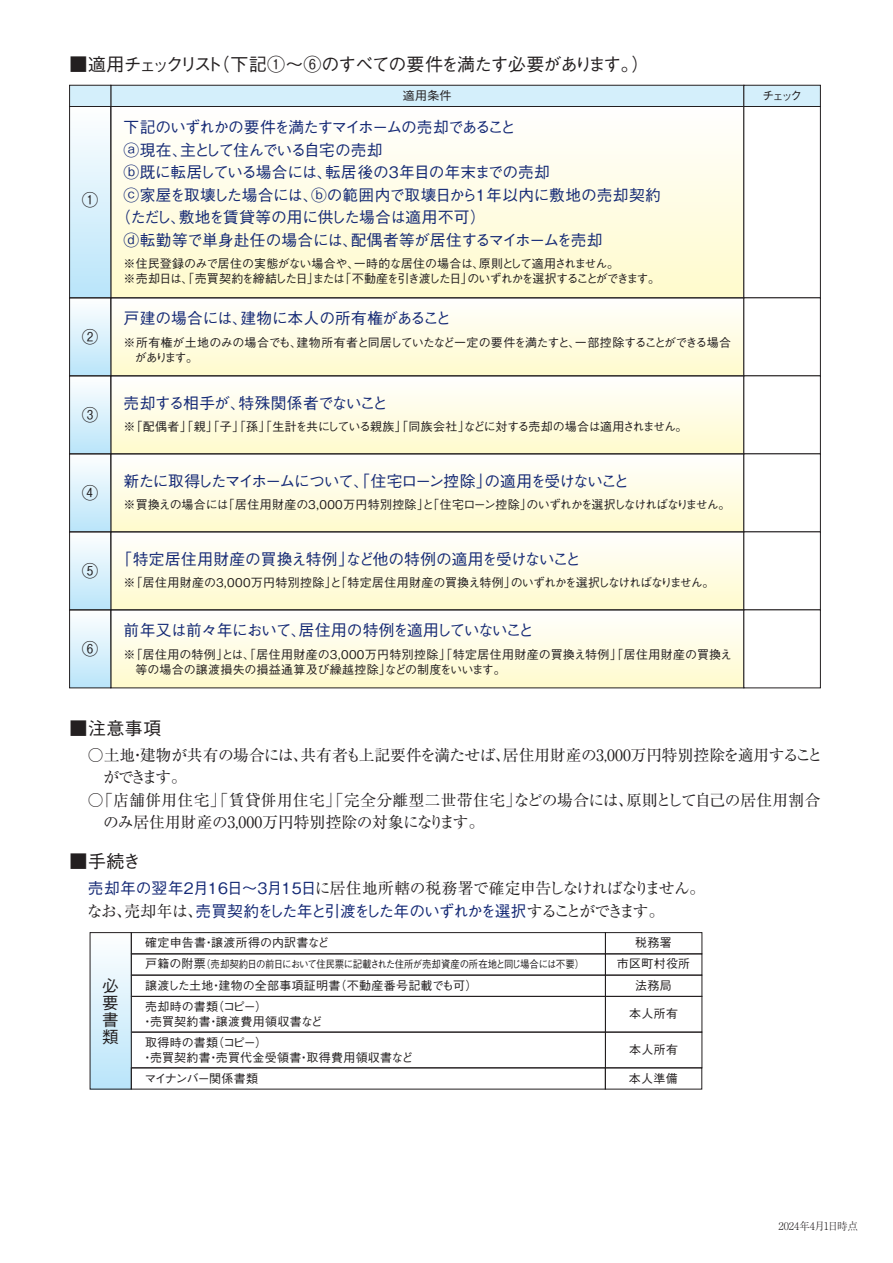
<style>
.page{position:relative;width:893px;height:1263px;background:#fff}
.page>*{position:absolute;margin:0;border:0;box-sizing:border-box;transform-origin:0 0}
.t1{font:500 18px "Gothic BBB Pro";letter-spacing:-.065em;color:#231f20}
.t2{font:500 16.5px/17px "Gothic BBB Pro";color:#231f20;text-align:justify}
.t3{font:500 15.75px "Gothic BBB Pro";letter-spacing:-.005em;color:#142975}
.t4{font:15.75px/22.5px "Ryumin Pro";letter-spacing:.01em;color:#231f20}
.t5{font:500 15.75px "Gothic BBB Pro";letter-spacing:-.09em;color:#142975}
.t6{font:15.75px/22.5px "Ryumin Pro";letter-spacing:-.01em;color:#231f20}
.t7{font:500 15.75px "Gothic BBB Pro";letter-spacing:-.05em;color:#142975}
.t8{font:15.75px "Ryumin Pro";letter-spacing:-.03em;color:#231f20}
.t9{font:500 15.75px "Gothic BBB Pro";letter-spacing:-.095em;color:#142975}
.t10{font:500 15.75px "Gothic BBB Pro";letter-spacing:-.01em;color:#142975}
.t11{font:500 15.75px "Gothic BBB Pro";letter-spacing:-.015em;color:#142975}
.t12{font:500 15.75px "Gothic BBB Pro";letter-spacing:-.02em;color:#142975}
.t13{font:500 15.75px "Gothic BBB Pro";letter-spacing:-.075em;color:#142975}
.t14{font:500 12px/15px "Gothic BBB Pro";letter-spacing:.025em;color:#231f20}
.t15{font:500 12px/15px "Gothic BBB Pro";letter-spacing:-.045em;color:#231f20}
.t16{font:500 12px/15px "Gothic BBB Pro";letter-spacing:-.065em;color:#231f20}
.t17{font:500 12px "Gothic BBB Pro";letter-spacing:-.005em;color:#231f20}
.t18{font:500 12px "Gothic BBB Pro";letter-spacing:-.04em;color:#231f20}
.t19{font:500 12px "Gothic BBB Pro";letter-spacing:.02em;color:#231f20}
.t20{font:500 12px "Gothic BBB Pro";letter-spacing:-.06em;color:#231f20}
.t21{font:500 10.5px "Gothic BBB Pro";letter-spacing:-.045em;color:#231f20;scale:.9 1}
.t22{font:300 10.5px "Ryumin Pro";color:#231f20}
.s1{font-family:"Gothic BBB Pro";font-weight:500;color:#142975}
.s2{font-family:"Ryumin Pro";font-weight:400;color:#231f20}
.s3{font-size:12px}
</style>
<div class="page">
<div style="left:131px;top:932px;width:475px;height:22px;border:1px solid #231f20"></div>
<div style="left:605px;top:932px;width:97px;height:22px;border:1px solid #231f20"></div>
<div style="left:131px;top:953px;width:475px;height:22px;border:1px solid #231f20"></div>
<div style="left:605px;top:953px;width:97px;height:22px;border:1px solid #231f20"></div>
<div style="left:131px;top:975px;width:475px;height:22px;border:1px solid #231f20"></div>
<div style="left:605px;top:975px;width:97px;height:22px;border:1px solid #231f20"></div>
<div style="left:110px;top:85px;width:634px;height:22px;background:#d4effb;border:1px solid #231f20"></div>
<div style="left:131px;top:996px;width:475px;height:36px;border:1px solid #231f20"></div>
<div style="left:605px;top:996px;width:97px;height:36px;border:1px solid #231f20"></div>
<div style="left:131px;top:1032px;width:475px;height:36px;border:1px solid #231f20"></div>
<div style="left:605px;top:1032px;width:97px;height:36px;border:1px solid #231f20"></div>
<div style="left:111px;top:106px;width:633px;height:192px;background:linear-gradient(to bottom,#fffefe,#fffbcc)"></div>
<div style="left:69px;top:85px;width:42px;height:22px;background:#d4effb;border:1px solid #231f20"></div>
<div style="left:70px;top:106px;width:41px;height:192px;background:linear-gradient(to bottom,#fefefe,#b9e5fa)"></div>
<div style="left:69px;top:106px;width:42px;height:192px;border:1px solid #231f20"></div>
<div style="left:743px;top:85px;width:78px;height:22px;background:#d4effb;border:1px solid #231f20"></div>
<div style="left:743px;top:106px;width:78px;height:192px;background:#fff;border:1px solid #231f20"></div>
<div style="left:111px;top:298px;width:633px;height:78px;background:linear-gradient(to bottom,#fffefe,#fffbcd)"></div>
<div style="left:110px;top:297px;width:634px;height:79px;border:1px solid #231f20"></div>
<div style="left:70px;top:298px;width:41px;height:78px;background:linear-gradient(to bottom,#fefefe,#bae5fa)"></div>
<div style="left:69px;top:297px;width:42px;height:79px;border:1px solid #231f20"></div>
<div style="left:743px;top:297px;width:78px;height:79px;background:#fff;border:1px solid #231f20"></div>
<div style="left:111px;top:376px;width:633px;height:78px;background:linear-gradient(to bottom,#fffefe,#fffbcd)"></div>
<div style="left:110px;top:375px;width:634px;height:79px;border:1px solid #231f20"></div>
<div style="left:70px;top:376px;width:41px;height:78px;background:linear-gradient(to bottom,#fefefe,#bae5fa)"></div>
<div style="left:69px;top:375px;width:42px;height:79px;border:1px solid #231f20"></div>
<div style="left:743px;top:375px;width:78px;height:79px;background:#fff;border:1px solid #231f20"></div>
<div style="left:111px;top:454px;width:633px;height:78px;background:linear-gradient(to bottom,#fffefe,#fffbcd)"></div>
<div style="left:110px;top:453px;width:634px;height:79px;border:1px solid #231f20"></div>
<div style="left:70px;top:454px;width:41px;height:78px;background:linear-gradient(to bottom,#fefefe,#bae5fa)"></div>
<div style="left:69px;top:453px;width:42px;height:79px;border:1px solid #231f20"></div>
<div style="left:743px;top:453px;width:78px;height:79px;background:#fff;border:1px solid #231f20"></div>
<div style="left:111px;top:532px;width:633px;height:78px;background:linear-gradient(to bottom,#fffefe,#fffbcd)"></div>
<div style="left:110px;top:531px;width:634px;height:79px;border:1px solid #231f20"></div>
<div style="left:70px;top:532px;width:41px;height:78px;background:linear-gradient(to bottom,#fefefe,#bae5fa)"></div>
<div style="left:69px;top:531px;width:42px;height:79px;border:1px solid #231f20"></div>
<div style="left:743px;top:531px;width:78px;height:79px;background:#fff;border:1px solid #231f20"></div>
<div style="left:111px;top:610px;width:633px;height:78px;background:linear-gradient(to bottom,#fffefe,#fffbcd)"></div>
<div style="left:110px;top:609px;width:634px;height:79px;border:1px solid #231f20"></div>
<div style="left:70px;top:610px;width:41px;height:78px;background:linear-gradient(to bottom,#fefefe,#bae5fa)"></div>
<div style="left:69px;top:609px;width:42px;height:79px;border:1px solid #231f20"></div>
<div style="left:90px;top:932px;width:41px;height:157px;background:linear-gradient(to bottom,#fefefe,#b9e5fa)"></div>
<div style="left:90px;top:932px;width:42px;height:157px;border:1px solid #231f20"></div>
<div style="left:743px;top:609px;width:78px;height:79px;background:#fff;border:1px solid #231f20"></div>
<div style="left:131px;top:1067px;width:475px;height:22px;border:1px solid #231f20"></div>
<div style="left:605px;top:1067px;width:97px;height:22px;border:1px solid #231f20"></div>
<h1 class="t1" style="left:70px;top:50px;width:582px">■適用チェックリスト（下記①～⑥のすべての要件を満たす必要があります。）</h1>
<h2 class="t2" style="left:82px;top:190px;width:18px">①</h2>
<h2 class="t2" style="left:82px;top:326px;width:18px">②</h2>
<h2 class="t2" style="left:82px;top:404px;width:18px">③</h2>
<h2 class="t2" style="left:82px;top:482px;width:18px">④</h2>
<h2 class="t2" style="left:82px;top:560px;width:18px">⑤</h2>
<h2 class="t2" style="left:82px;top:638px;width:18px">⑥</h2>
<p class="t17" style="left:403px;top:86px;width:50px">適用条件</p>
<h3 class="t5" style="left:124px;top:115px;width:394px">下記のいずれかの要件を満たすマイホームの売却であること</h3>
<h3 class="t13" style="left:124px;top:137px;width:260px">ⓐ現在、主として住んでいる自宅の売却</h3>
<h3 class="t11" style="left:124px;top:160px;width:428px">ⓑ既に転居している場合には、転居後の3年目の年末までの売却</h3>
<h3 class="t3" style="left:124px;top:182px;width:539px">ⓒ家屋を取壊した場合には、ⓑの範囲内で取壊日から1年以内に敷地の売却契約</h3>
<h3 class="t12" style="left:115px;top:205px;width:372px">（ただし、敷地を賃貸等の用に供した場合は適用不可）</h3>
<h3 class="t10" style="left:124px;top:227px;width:481px">ⓓ転勤等で単身赴任の場合には、配偶者等が居住するマイホームを売却</h3>
<p class="t16" style="left:124px;top:255px;width:538px">※住民登録のみで居住の実態がない場合や、一時的な居住の場合は、原則として適用されません。<br>※売却日は、「売買契約を締結した日」または「不動産を引き渡した日」のいずれかを選択することができます。</p>
<h3 class="t3" style="left:124px;top:306px;width:329px">戸建の場合には、建物に本人の所有権があること</h3>
<p class="t15" style="left:135px;top:333px;width:598px;text-indent:-11px">※所有権が土地のみの場合でも、建物所有者と同居していたなど一定の要件を満たすと、一部控除することができる場合があります。</p>
<h3 class="t7" style="left:124px;top:390px;width:266px">売却する相手が、特殊関係者でないこと</h3>
<p class="t18" style="left:124px;top:417px;width:565px">※「配偶者」「親」「子」「孫」「生計を共にしている親族」「同族会社」などに対する売却の場合は適用されません。</p>
<h3 class="t5" style="left:124px;top:468px;width:507px">新たに取得したマイホームについて、「住宅ローン控除」の適用を受けないこと</h3>
<p class="t15" style="left:124px;top:496px;width:608px">※買換えの場合には「居住用財産の3,000万円特別控除」と「住宅ローン控除」のいずれかを選択しなければなりません。</p>
<h3 class="t3" style="left:116px;top:546px;width:466px">「特定居住用財産の買換え特例」など他の特例の適用を受けないこと</h3>
<p class="t17" style="left:124px;top:573px;width:592px">※「居住用財産の3,000万円特別控除」と「特定居住用財産の買換え特例」のいずれかを選択しなければなりません。</p>
<h3 class="t7" style="left:124px;top:618px;width:412px">前年又は前々年において、居住用の特例を適用していないこと</h3>
<p class="t14" style="left:136px;top:645px;width:598px;text-indent:-12px">※「居住用の特例」とは、「居住用財産の3,000万円特別控除」「特定居住用財産の買換え特例」「居住用財産の買換え等の場合の譲渡損失の損益通算及び繰越控除」などの制度をいいます。</p>
<h1 class="t1" style="left:70px;top:713px;width:93px">■注意事項</h1>
<p class="t17" style="left:762px;top:86px;width:41px">チェック</p>
<h3 class="t6" style="left:103px;top:743px;width:721px;text-indent:-15px">○土地・建物が共有の場合には、共有者も上記要件を満たせば、居住用財産の3,000万円特別控除を適用することができます。</h3>
<h3 class="t4" style="left:103px;top:788px;width:719px;text-indent:-15px">○「店舗併用住宅」「賃貸併用住宅」「完全分離型二世帯住宅」などの場合には、原則として自己の居住用割合のみ居住用財産の3,000万円特別控除の対象になります。</h3>
<h1 class="t1" style="left:70px;top:847px;width:73px">■手続き</h1>
<h3 class="t8" style="left:88px;top:876px;width:619px"><span class="s1">売却年の翌年2月16日～3月15日</span>に居住地所轄の税務署で確定申告しなければなりません。</h3>
<h3 class="t9" style="left:87px;top:898px;width:579px"><span class="s2">なお、売却年は、</span>売買契約をした年と引渡をした年のいずれかを選択<span class="s2">することができます。</span></h3>
<h2 class="t2" style="left:102px;top:975px;width:18px">必要書類</h2>
<p class="t19" style="left:145px;top:933px;width:186px">確定申告書・譲渡所得の内訳書など</p>
<p class="t17" style="left:635px;top:933px;width:38px">税務署</p>
<p class="t21" style="left:145px;top:956px;width:489px"><span class="s3">戸籍の附票</span>（売却契約日の前日において住民票に記載された住所が売却資産の所在地と同じ場合には不要）</p>
<p class="t17" style="left:617px;top:954px;width:75px">市区町村役所</p>
<p class="t14" style="left:145px;top:976px;width:334px">譲渡した土地・建物の全部事項証明書（不動産番号記載でも可）</p>
<p class="t17" style="left:635px;top:975px;width:38px">法務局</p>
<p class="t14" style="left:142px;top:997px;width:183px;text-indent:4px">売却時の書類（コピー）<br>・売買契約書・譲渡費用領収書など</p>
<p class="t17" style="left:629px;top:1004px;width:50px">本人所有</p>
<p class="t14" style="left:142px;top:1033px;width:273px;text-indent:4px">取得時の書類（コピー）<br>・売買契約書・売買代金受領書・取得費用領収書など</p>
<p class="t17" style="left:629px;top:1039px;width:50px">本人所有</p>
<p class="t20" style="left:144px;top:1069px;width:115px">マイナンバー関係書類</p>
<p class="t17" style="left:629px;top:1069px;width:50px">本人準備</p>
<p class="t22" style="left:778px;top:1217px;width:81px">2024年4月1日時点</p>
</div>
